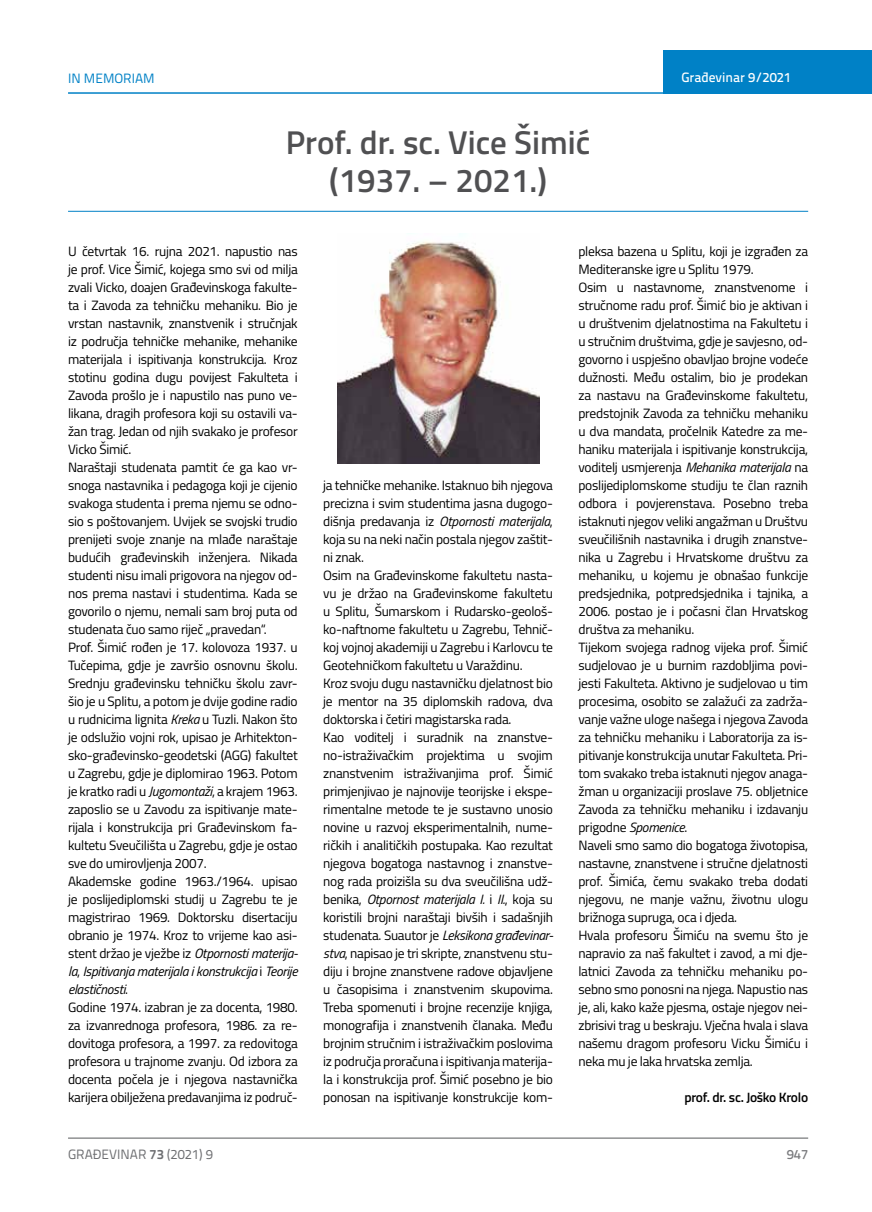
<style>
.page{position:relative;width:872px;height:1212px;background:#fff}
.page>*{position:absolute;margin:0;border:0;box-sizing:border-box;transform-origin:0 0}
.t1{font:600 33px/37.5px "Titillium";color:#505052;text-align:center}
.t2{font:13.5px/18px "Titillium";letter-spacing:-.02em;color:#000}
.t3{font:600 13.5px "Titillium";letter-spacing:-.02em;color:#000}
.t4{font:13.5px "Titillium Text 22 L";color:#6d6e71}
.t5{font:500 13.5px "Titillium Text 22 L";color:#fff}
.t6{font:13.5px "Titillium Text 22 L";color:#0081c6}
.t7{font:500 13.5px "Titillium Text 22 L";color:#797a7d}
.s1{font-style:italic}
.s2{font-weight:700}
</style>
<div class="page">
<div style="left:663px;top:50px;width:209px;height:44px;background:#0081c6"></div>
<hr style="left:68px;top:92px;width:804px;height:2px;background:#0081c6">
<hr style="left:68px;top:1138px;width:740px;height:1px;background:#58595b">
<img style="left:338px;top:241px;width:201px;height:222px">
<hr style="left:68px;top:211px;width:740px;height:1px;background:#0081c6">
<p class="t6" style="left:68px;top:68px;width:88px">IN MEMORIAM</p>
<p class="t5" style="left:681px;top:67px;width:111px">Građevinar 9/2021</p>
<h1 class="t1" style="left:286px;top:122px;width:306px">Prof. dr. sc. Vice Šimić (1937. – 2021.)</h1>
<p class="t2" style="left:68px;top:241px;width:231px">U četvrtak 16. rujna 2021. napustio nas je prof. Vice Šimić, kojega smo svi od milja zvali Vicko, doajen Građevinskoga fakulte&shy;ta i Zavoda za tehničku mehaniku. Bio je vrstan nastavnik, znanstvenik i stručnjak iz područja tehničke mehanike, mehanike materijala i ispitivanja konstrukcija. Kroz stotinu godina dugu povijest Fakulteta i Zavoda prošlo je i napustilo nas puno ve&shy;likana, dragih profesora koji su ostavili va&shy;žan trag. Jedan od njih svakako je profesor Vicko Šimić.<br>Naraštaji studenata pamtit će ga kao vr&shy;snoga nastavnika i pedagoga koji je cijenio svakoga studenta i prema njemu se odno&shy;sio s poštovanjem. Uvijek se svojski trudio prenijeti svoje znanje na mlađe naraštaje budućih građevinskih inženjera. Nikada studenti nisu imali prigovora na njegov od&shy;nos prema nastavi i studentima. Kada se govorilo o njemu, nemali sam broj puta od studenata čuo samo riječ „pravedan“.<br>Prof. Šimić rođen je 17. kolovoza 1937. u Tučepima, gdje je završio osnovnu školu.<br>Srednju građevinsku tehničku školu zavr&shy;šio je u Splitu, a potom je dvije godine radio u rudnicima lignita <span class="s1">Kreka</span> u Tuzli. Nakon što je odslužio vojni rok, upisao je Arhitekton&shy;sko-građevinsko-geodetski (AGG) fakultet u Zagrebu, gdje je diplomirao 1963. Potom je kratko radi u <span class="s1">Jugomontaži</span>, a krajem 1963. zaposlio se u Zavodu za ispitivanje mate&shy;rijala i konstrukcija pri Građevinskom fa&shy;kultetu Sveučilišta u Zagrebu, gdje je ostao sve do umirovljenja 2007.<br>Akademske godine 1963./1964. upisao je poslijediplomski studij u Zagrebu te je magistrirao 1969. Doktorsku disertaciju obranio je 1974. Kroz to vrijeme kao asi&shy;stent držao je vježbe iz <span class="s1">Otpornosti materija&shy;la</span>, <span class="s1">Ispitivanja materijala i konstrukcija</span> i <span class="s1">Teorije elastičnosti</span>.<br>Godine 1974. izabran je za docenta, 1980. za izvanrednoga profesora, 1986. za re&shy;dovitoga profesora, a 1997. za redovitoga profesora u trajnome zvanju. Od izbora za docenta počela je i njegova nastavnička karijera obilježena predavanjima iz područ-</p>
<p class="t2" style="left:578px;top:241px;width:231px">pleksa bazena u Splitu, koji je izgrađen za Mediteranske igre u Splitu 1979.<br>Osim u nastavnome, znanstvenome i stručnome radu prof. Šimić bio je aktivan i u društvenim djelatnostima na Fakultetu i u stručnim društvima, gdje je savjesno, od&shy;govorno i uspješno obavljao brojne vodeće dužnosti. Među ostalim, bio je prodekan za nastavu na Građevinskome fakultetu, predstojnik Zavoda za tehničku mehaniku u dva mandata, pročelnik Katedre za me&shy;haniku materijala i ispitivanje konstrukcija, voditelj usmjerenja <span class="s1">Mehanika materijala</span> na poslijediplomskome studiju te član raznih odbora i povjerenstava. Posebno treba istaknuti njegov veliki angažman u Društvu sveučilišnih nastavnika i drugih znanstve&shy;nika u Zagrebu i Hrvatskome društvu za mehaniku, u kojemu je obnašao funkcije predsjednika, potpredsjednika i tajnika, a 2006. postao je i počasni član Hrvatskog društva za mehaniku.<br>Tijekom svojega radnog vijeka prof. Šimić sudjelovao je u burnim razdobljima povi&shy;jesti Fakulteta. Aktivno je sudjelovao u tim procesima, osobito se zalažući za zadrža&shy;vanje važne uloge našega i njegova Zavoda za tehničku mehaniku i Laboratorija za is&shy;pitivanje konstrukcija unutar Fakulteta. Pri&shy;tom svakako treba istaknuti njegov anaga&shy;žman u organizaciji proslave 75. obljetnice Zavoda za tehničku mehaniku i izdavanju prigodne <span class="s1">Spomenice</span>.<br>Naveli smo samo dio bogatoga životopisa, nastavne, znanstvene i stručne djelatnosti prof. Šimića, čemu svakako treba dodati njegovu, ne manje važnu, životnu ulogu brižnoga supruga, oca i djeda.<br>Hvala profesoru Šimiću na svemu što je napravio za naš fakultet i zavod, a mi dje&shy;latnici Zavoda za tehničku mehaniku po&shy;sebno smo ponosni na njega. Napustio nas je, ali, kako kaže pjesma, ostaje njegov nei&shy;zbrisivi trag u beskraju. Vječna hvala i slava našemu dragom profesoru Vicku Šimiću i neka mu je laka hrvatska zemlja.</p>
<p class="t2" style="left:323px;top:475px;width:231px">ja tehničke mehanike. Istaknuo bih njegova precizna i svim studentima jasna dugogo&shy;dišnja predavanja iz <span class="s1">Otpornosti materijala</span>, koja su na neki način postala njegov zaštit&shy;ni znak.<br>Osim na Građevinskome fakultetu nasta&shy;vu je držao na Građevinskome fakultetu u Splitu, Šumarskom i Rudarsko-geološ&shy;ko-naftnome fakultetu u Zagrebu, Tehnič&shy;koj vojnoj akademiji u Zagrebu i Karlovcu te Geotehničkom fakultetu u Varaždinu.<br>Kroz svoju dugu nastavničku djelatnost bio je mentor na 35 diplomskih radova, dva doktorska i četiri magistarska rada.<br>Kao voditelj i suradnik na znanstve&shy;no-istraživačkim projektima u svojim znanstvenim istraživanjima prof. Šimić primjenjivao je najnovije teorijske i ekspe&shy;rimentalne metode te je sustavno unosio novine u razvoj eksperimentalnih, nume&shy;ričkih i analitičkih postupaka. Kao rezultat njegova bogatoga nastavnog i znanstve&shy;nog rada proizišla su dva sveučilišna udž&shy;benika, <span class="s1">Otpornost materijala I.</span> i <span class="s1">II.</span>, koja su koristili brojni naraštaji bivših i sadašnjih studenata. Suautor je <span class="s1">Leksikona građevinar&shy;stva</span>, napisao je tri skripte, znanstvenu stu&shy;diju i brojne znanstvene radove objavljene u časopisima i znanstvenim skupovima.<br>Treba spomenuti i brojne recenzije knjiga, monografija i znanstvenih članaka. Među brojnim stručnim i istraživačkim poslovima iz područja proračuna i ispitivanja materija&shy;la i konstrukcija prof. Šimić posebno je bio ponosan na ispitivanje konstrukcije kom-</p>
<p class="t3" style="left:684px;top:1087px;width:125px">prof. dr. sc. Joško Krolo</p>
<p class="t4" style="left:68px;top:1144px;width:146px">GRAĐEVINAR <span class="s2">73</span> (2021) 9</p>
<p class="t7" style="left:786px;top:1144px;width:23px">947</p>
</div>
